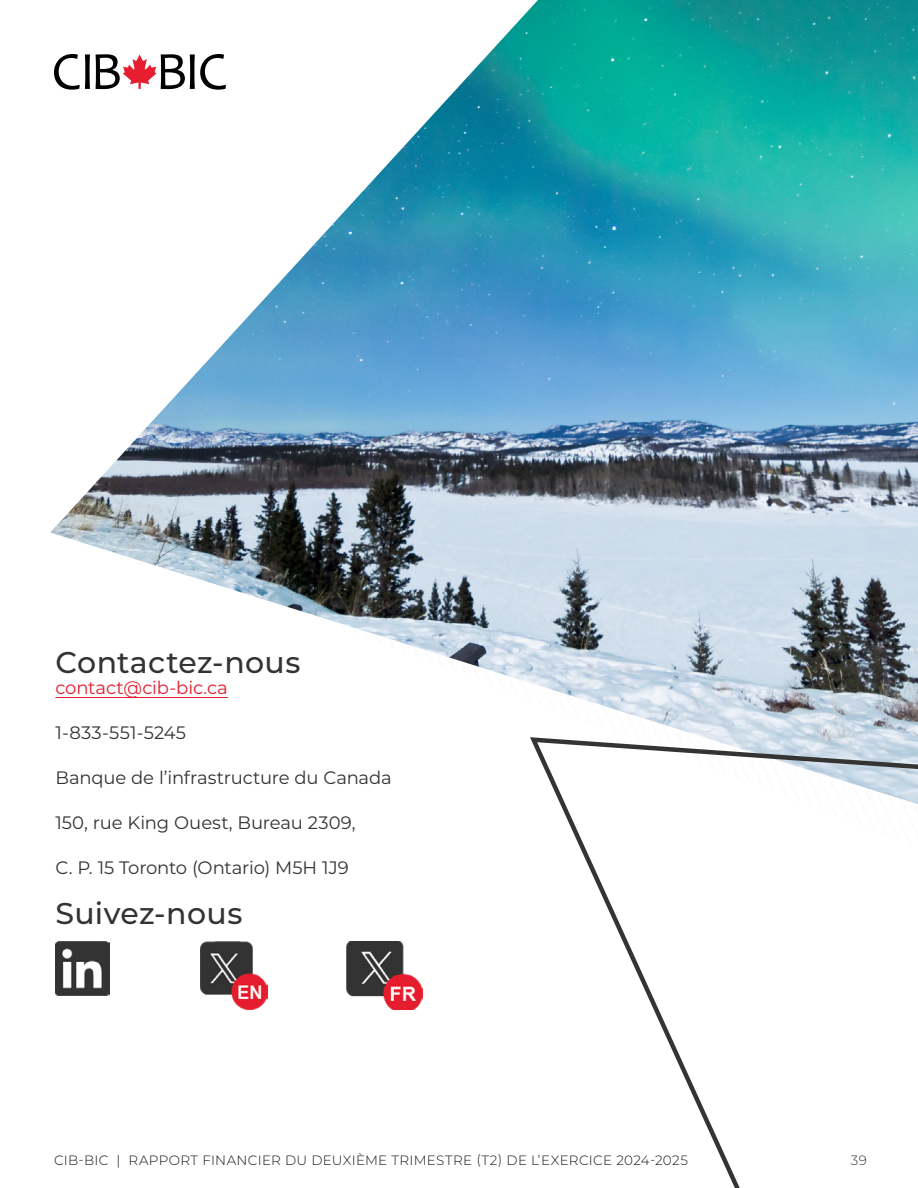
<style>
.page{position:relative;width:918px;height:1188px;background:#fff}
.page>*{position:absolute;margin:0;border:0;box-sizing:border-box;transform-origin:0 0}
.t1{font:500 30px "Montserrat";letter-spacing:.01em;color:#333}
.t2{font:18px "Montserrat";letter-spacing:-.005em;color:#333}
.t3{font:18px "Montserrat";letter-spacing:-.005em;color:#e51d2f}
.t4{font:18px "Montserrat";letter-spacing:.015em;color:#333}
.t5{font:300 13.5px "Montserrat";letter-spacing:.025em;color:#1a1818}
.t6{font:300 13.5px "Montserrat";color:#333}
</style>
<div class="page">
<img style="left:55px;top:942px;width:54px;height:54px">
<img style="left:200px;top:942px;width:68px;height:68px">
<img style="left:346px;top:942px;width:76px;height:68px">
<img style="left:51px;top:0;width:867px;height:737px">
<svg style="left:54px;top:54px;width:36px;height:36px"></svg>
<svg style="left:96px;top:54px;width:130px;height:36px"></svg>
<svg style="left:530px;top:737px;width:388px;height:451px"></svg>
<hr style="left:55px;top:697px;width:173px;height:1px;background:#e51d2f">
<h2 class="t1" style="left:55px;top:642px;width:247px">Contactez-nous</h2>
<p class="t3" style="left:55px;top:676px;width:174px">contact@cib-bic.ca</p>
<p class="t4" style="left:55px;top:721px;width:132px">1-833-551-5245</p>
<p class="t2" style="left:55px;top:766px;width:338px">Banque de l’infrastructure du Canada</p>
<p class="t2" style="left:55px;top:811px;width:302px">150, rue King Ouest, Bureau 2309,</p>
<p class="t2" style="left:55px;top:856px;width:295px">C. P. 15 Toronto (Ontario) M5H 1J9</p>
<h2 class="t1" style="left:55px;top:892px;width:188px">Suivez-nous</h2>
<p class="t5" style="left:54px;top:1151px;width:635px">CIB-BIC | RAPPORT FINANCIER DU DEUXIÈME TRIMESTRE (T2) DE L’EXERCICE 2024-2025</p>
<p class="t6" style="left:851px;top:1151px;width:18px">39</p>
</div>
